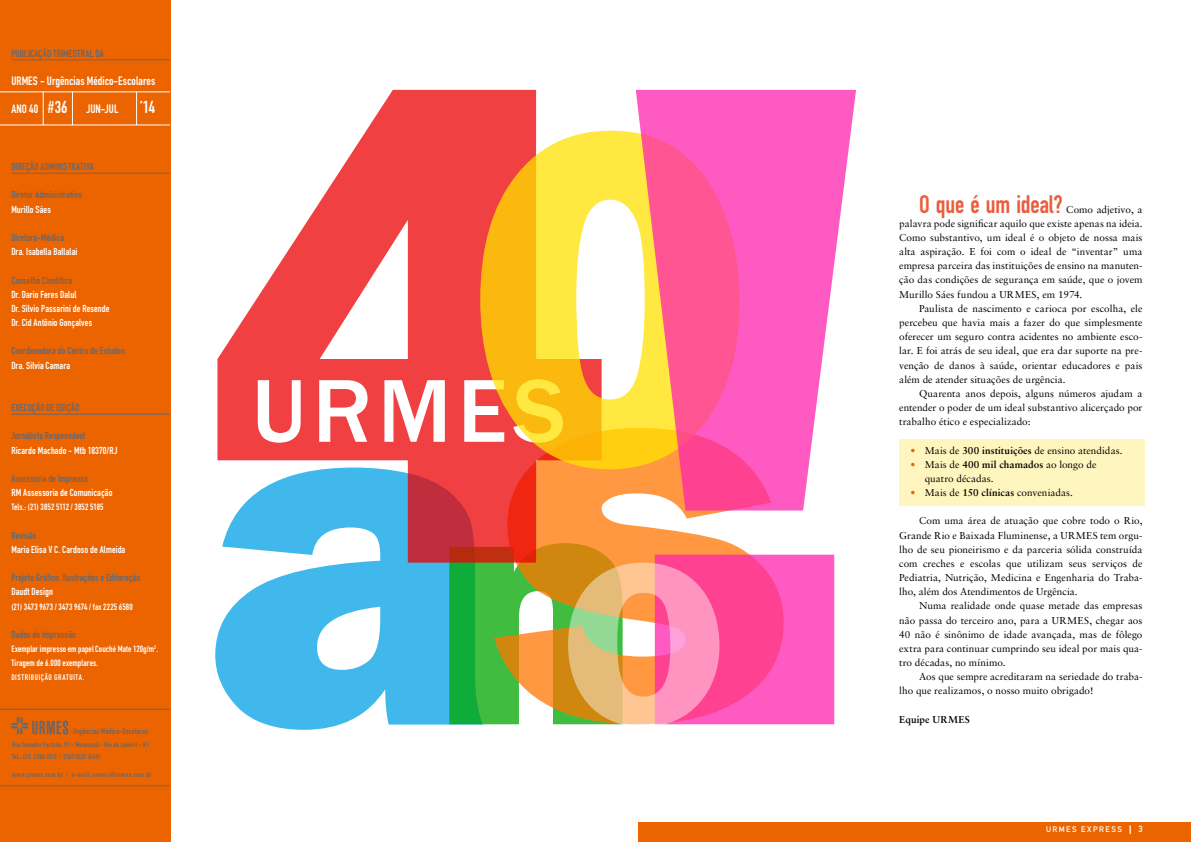
<style>
.page{position:relative;width:1191px;height:842px;background:#fff}
.page>*{position:absolute;margin:0;border:0;box-sizing:border-box;transform-origin:0 0}
.t1{font:500 92.4px "ITC Franklin Gothic Std";letter-spacing:.065em;color:#fff}
.t2{font:25px "DIN Engschrift Std";letter-spacing:-.005em;color:#ea5e3e}
.t3{font:17px "DIN Engschrift Std";color:#fff}
.t4{font:12px "DIN Engschrift Std";color:#fff}
.t5{font:10px/14.2px "Sabon LT Std";letter-spacing:.005em;color:#000;text-align:justify}
.t6{font:10px "DIN Engschrift Std";letter-spacing:.01em;color:#68676c}
.t7{font:10px/14.2px "DIN Engschrift Std";letter-spacing:.01em;color:#fff}
.t8{font:700 10px "Sabon LT Std";letter-spacing:.015em;color:#000}
.t9{font:9px/14.2px "DIN Engschrift Std";letter-spacing:.01em;color:#fff}
.t10{font:8px "DIN Engschrift Std";letter-spacing:.015em;color:#68676c}
.t11{font:8px "DIN Engschrift Std";letter-spacing:.065em;color:#fff}
.t12{font:8px "DIN Mittelschrift Std";letter-spacing:.18em;color:#fff}
.t13{font:7px/12px "DIN Engschrift Std";letter-spacing:.035em;color:#68676c}
.t14{font:7px "DIN Engschrift Std";letter-spacing:.07em;color:#68676c}
.s1{font-size:17px}
.s2{color:#ec6400}
.s3{font-weight:700}
.s4{font-size:12px}
.s5{font-size:9px}
</style>
<div class="page">
<div style="left:0;top:0;width:170px;height:842px;background:#ec6400"></div>
<div style="left:638px;top:822px;width:553px;height:20px;background:#ec6400"></div>
<hr style="left:43px;top:92px;width:1px;height:33px;background:#fff">
<hr style="left:72px;top:92px;width:1px;height:33px;background:#fff">
<hr style="left:136px;top:92px;width:1px;height:33px;background:#fff">
<svg style="left:215px;top:563px;width:234px;height:167px;fill:#40b8eb"></svg>
<svg style="left:601px;top:469px;width:35px;height:74px;fill:#ff9840"></svg>
<svg style="left:217px;top:90px;width:384px;height:473px;fill:#f04042"></svg>
<svg style="left:480px;top:131px;width:156px;height:338px"></svg>
<svg style="left:636px;top:90px;width:220px;height:634px;fill:#ff5ac2"></svg>
<svg style="left:449px;top:543px;width:270px;height:182px"></svg>
<hr style="left:11px;top:60px;width:159px;height:1px;background:#68676c">
<hr style="left:0;top:92px;width:170px;height:1px;background:#fff">
<hr style="left:0;top:125px;width:170px;height:1px;background:#fff">
<hr style="left:11px;top:173px;width:159px;height:1px;background:#68676c">
<hr style="left:11px;top:414px;width:159px;height:1px;background:#68676c">
<hr style="left:0;top:709px;width:170px;height:1px;background:#68676c">
<hr style="left:0;top:785px;width:170px;height:1px;background:#68676c">
<svg style="left:11px;top:717px;width:57px;height:17px"></svg>
<div style="left:899px;top:439px;width:245px;height:67px;background:#fff5be"></div>
<p class="t6" style="left:11px;top:47px;width:94px">PUBLICAÇÃO TRIMESTRAL DA</p>
<p class="t4" style="left:11px;top:74px;width:145px">URMES - Urgências Médico-Escolares</p>
<p class="t4" style="left:11px;top:102px;width:58px">ANO 40 <span class="s1">#36</span></p>
<p class="t4" style="left:86px;top:102px;width:34px">JUN-JUL</p>
<h3 class="t3" style="left:140px;top:97px;width:17px">’14</h3>
<p class="t6" style="left:11px;top:161px;width:84px">DIREÇÃO ADMINISTRATIVA</p>
<p class="t6" style="left:11px;top:189px;width:72px">Diretor Administrativo</p>
<p class="t7" style="left:11px;top:202px;width:41px">Murillo Sáes</p>
<p class="t6" style="left:11px;top:232px;width:54px">Diretora-Médica</p>
<p class="t7" style="left:11px;top:245px;width:67px">Dra. Isabella Ballalai</p>
<p class="t6" style="left:11px;top:274px;width:62px">Conselho Científico</p>
<p class="t7" style="left:11px;top:287px;width:100px">Dr. Dario Feres Dalul<br>Dr. Silvio Passarini de Resende<br>Dr. Cid Antônio Gonçalves</p>
<p class="t6" style="left:11px;top:345px;width:115px">Coordenadora do Centro de Estudos</p>
<p class="t7" style="left:11px;top:358px;width:60px">Dra. Silvia Camara</p>
<p class="t6" style="left:11px;top:402px;width:70px">EXECUÇÃO DE EDIÇÃO</p>
<p class="t6" style="left:11px;top:430px;width:75px">Jornalista Responsável</p>
<p class="t7" style="left:11px;top:443px;width:108px">Ricardo Machado - Mtb 18370/RJ</p>
<p class="t6" style="left:11px;top:473px;width:78px">Assessoria de Imprensa</p>
<p class="t7" style="left:11px;top:486px;width:103px">RM Assessoria de Comunicação</p>
<p class="t9" style="left:11px;top:500px;width:94px">Tels.: (21) 3852 5112 / 3852 5185</p>
<p class="t6" style="left:11px;top:529px;width:26px">Revisão</p>
<p class="t7" style="left:11px;top:542px;width:115px">Maria Elisa V C. Cardoso de Almeida</p>
<p class="t6" style="left:11px;top:572px;width:130px">Projeto Gráfico, Ilustrações e Editoração</p>
<p class="t7" style="left:11px;top:585px;width:43px">Daudt Design</p>
<p class="t9" style="left:11px;top:599px;width:123px">(21) 3473 9673 / 3473 9674 / fax 2225 6580</p>
<p class="t6" style="left:11px;top:628px;width:66px">Dados de Impressão</p>
<p class="t9" style="left:11px;top:642px;width:148px">Exemplar impresso em papel Couché Mate 120g/m<sup>2</sup>.<br>Tiragem de 6.000 exemplares.</p>
<p class="t11" style="left:11px;top:673px;width:74px">DISTRIBUIÇÃO GRATUITA.</p>
<p class="t10" style="left:73px;top:726px;width:77px">Urgências Médico-Escolares</p>
<p class="t13" style="left:12px;top:739px;width:138px">Rua Senador Furtado, 93 - Maracanã - Rio de Janeiro - RJ<br>Tel.: (21) 2284 1212 / 2567 0527 (FAX)</p>
<p class="t14" style="left:12px;top:770px;width:141px">www.urmes.com.br / e-mail: urmes@urmes.com.br</p>
<h1 class="t1" style="left:252px;top:359px;width:315px">URMES</h1>
<h2 class="t2" style="left:919px;top:189px;width:145px">O que é um ideal?</h2>
<p class="t5" style="left:899px;top:202px;width:245px;text-indent:167px">Como adjetivo, a palavra pode significar aquilo que existe apenas na ideia.<br>Como substantivo, um ideal é o objeto de nossa mais alta aspiração. E foi com o ideal de “inventar” uma empresa parceira das instituições de ensino na manuten&shy;ção das condições de segurança em saúde, que o jovem Murillo Sáes fundou a URMES, em 1974.</p>
<p class="t5" style="left:899px;top:301px;width:245px;text-indent:20px">Paulista de nascimento e carioca por escolha, ele percebeu que havia mais a fazer do que simplesmente oferecer um seguro contra acidentes no ambiente esco&shy;lar. E foi atrás de seu ideal, que era dar suporte na pre&shy;venção de danos à saúde, orientar educadores e pais além de atender situações de urgência.</p>
<p class="t5" style="left:899px;top:386px;width:245px;text-indent:20px">Quarenta anos depois, alguns números ajudam a entender o poder de um ideal substantivo alicerçado por trabalho ético e especializado:</p>
<p class="t5" style="left:910px;top:443px;width:213px"><span class="s2">•</span> Mais de <span class="s3">300 instituições</span> de ensino atendidas.</p>
<p class="t5" style="left:924px;top:457px;width:173px;text-indent:-14px"><span class="s2">•</span> Mais de <span class="s3">400 mil chamados</span> ao longo de quatro décadas.</p>
<p class="t5" style="left:910px;top:485px;width:164px"><span class="s2">•</span> Mais de <span class="s3">150 clínicas</span> conveniadas.</p>
<p class="t5" style="left:899px;top:514px;width:245px;text-indent:20px">Com uma área de atuação que cobre todo o Rio, Grande Rio e Baixada Fluminense, a URMES tem orgu&shy;lho de seu pioneirismo e da parceria sólida construída com creches e escolas que utilizam seus serviços de Pediatria, Nutrição, Medicina e Engenharia do Traba&shy;lho, além dos Atendimentos de Urgência.</p>
<p class="t5" style="left:899px;top:599px;width:245px;text-indent:20px">Numa realidade onde quase metade das empresas não passa do terceiro ano, para a URMES, chegar aos 40 não é sinônimo de idade avançada, mas de fôlego extra para continuar cumprindo seu ideal por mais qua&shy;tro décadas, no mínimo.</p>
<p class="t5" style="left:899px;top:670px;width:245px;text-indent:20px">Aos que sempre acreditaram na seriedade do traba&shy;lho que realizamos, o nosso muito obrigado!</p>
<p class="t8" style="left:899px;top:713px;width:72px">Equipe URMES</p>
<p class="t12" style="left:1046px;top:825px;width:98px">URMES EXPRESS <span class="s4">I</span> <span class="s5">3</span></p>
</div>
